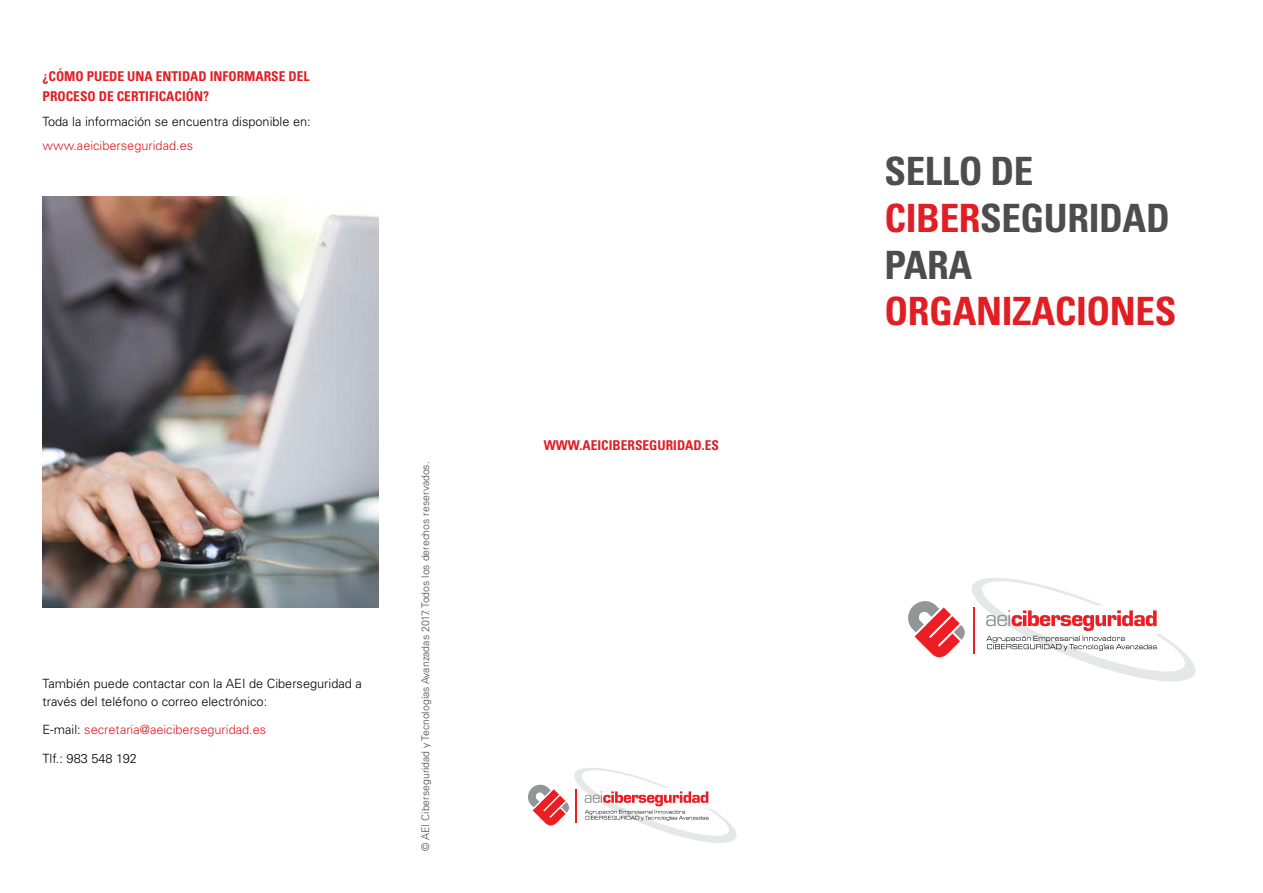
<style>
.page{position:relative;width:1263px;height:893px;background:#fff}
.page>*{position:absolute;margin:0;border:0;box-sizing:border-box;transform-origin:0 0}
.t1{font:700 condensed 39px/46.8px "Univers";letter-spacing:-.01em;color:#4d4d4f}
.t2{font:700 condensed 39px "Univers";letter-spacing:-.01em;color:#e11e24}
.t3{font:700 condensed 13.5px "Univers";color:#e11e24}
.t4{font:300 12.75px/18px "Univers";color:#000}
.t5{font:300 12.75px "Univers";color:#e11e24}
.t6{font:300 10.5px "Univers";color:#4d4d4f}
.s1{color:#000}
.s2{color:#e11e24}
</style>
<div class="page">
<img style="left:43px;top:197px;width:335px;height:411px">
<svg style="left:908px;top:601px;width:57px;height:57px"></svg>
<svg style="left:972px;top:578px;width:223px;height:104px"></svg>
<svg style="left:528px;top:768px;width:209px;height:75px"></svg>
<p class="t3" style="left:43px;top:68px;width:53px">¿CÓMO PUEDE</p>
<p class="t3" style="left:127px;top:68px;width:10px">UNA</p>
<p class="t3" style="left:156px;top:68px;width:109px">ENTIDAD IN FORMARSE</p>
<p class="t3" style="left:289px;top:68px;width:8px">DEL</p>
<p class="t3" style="left:43px;top:88px;width:9px">PROCESO</p>
<p class="t3" style="left:99px;top:88px;width:26px">DE CERTI</p>
<p class="t3" style="left:149px;top:88px;width:13px">FICACI</p>
<p class="t3" style="left:186px;top:88px;width:25px">ÓN?</p>
<p class="t4" style="left:43px;top:112px;width:270px">Toda la información se encuentra disponible en:</p>
<p class="t5" style="left:43px;top:138px;width:152px">www.aeiciberseguridad.es</p>
<p class="t4" style="left:43px;top:674px;width:321px">También puede contactar con la AEI de Ciberseguridad a través del teléfono o correo electrónico:</p>
<p class="t5" style="left:43px;top:722px;width:225px"><span class="s1">E-mail:</span> secretaria@aeiciberseguridad.es</p>
<p class="t4" style="left:43px;top:749px;width:96px">Tlf.: 983 548 192</p>
<p class="t6" style="left:419px;top:851px;width:391px;rotate:-90deg">© AEI Ciberseguridad y Tecnologías Avanzadas 2017. Todos los derechos reservados.</p>
<p class="t3" style="left:544px;top:437px;width:47px">WWW.AEICIBERSEGURIDAD</p>
<p class="t3" style="left:702px;top:437px;width:11px">.ES</p>
<h1 class="t1" style="left:884px;top:148px;width:287px">SELLO DE<br><span class="s2">CIBER</span>SEGURIDAD<br>PARA</h1>
<h1 class="t2" style="left:884px;top:288px;width:293px">ORGANIZACIONES</h1>
</div>
